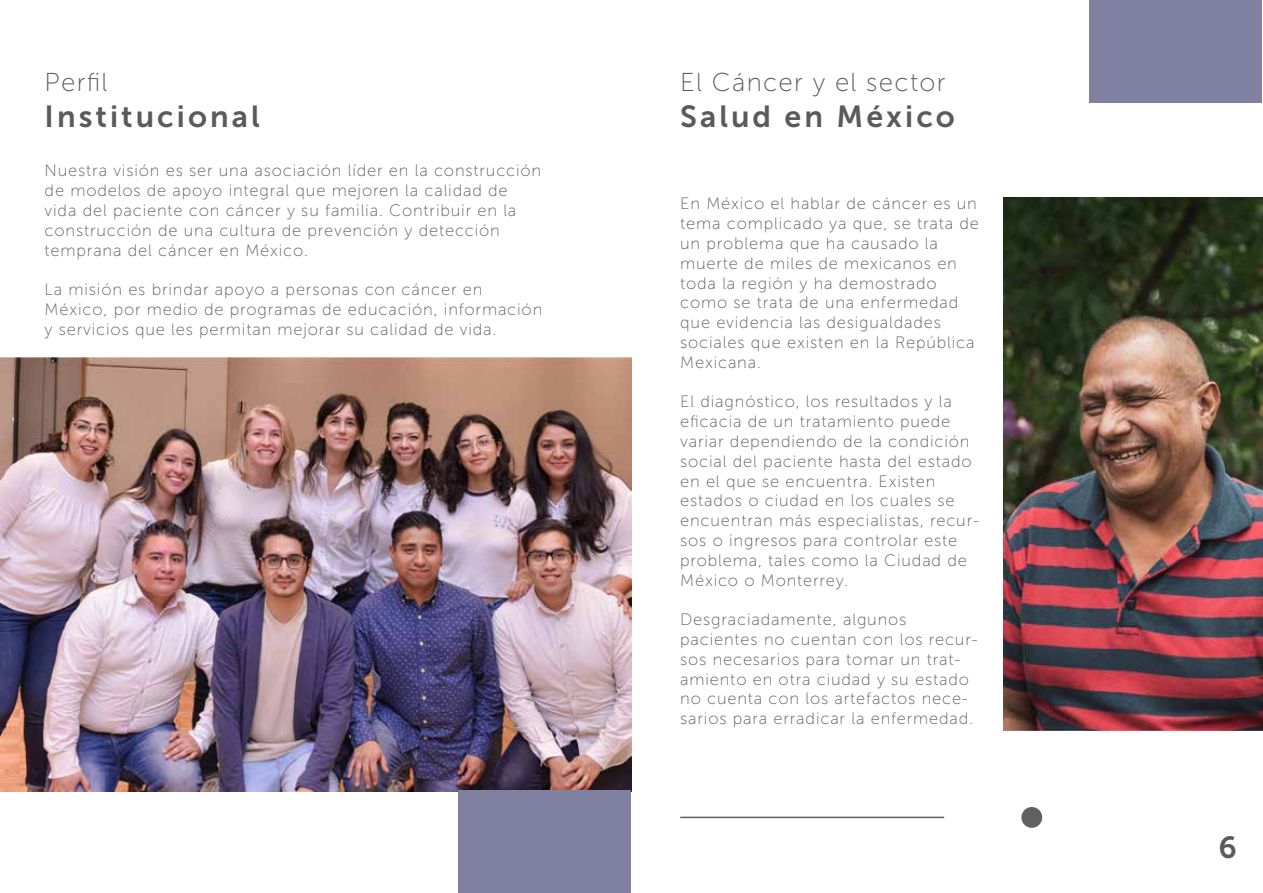
<style>
.page{position:relative;width:1263px;height:893px;background:#fff}
.page>*{position:absolute;margin:0;border:0;box-sizing:border-box;transform-origin:0 0}
.t1{font:30.45px "Museo Sans 700";letter-spacing:.1em;color:#5b5a5a}
.t2{font:25.8px "Museo Sans 100";letter-spacing:.05em;color:#5b5a5a}
.t3{font:16.5px/19.8px "Museo Sans 100";letter-spacing:.05em;color:#606060}
</style>
<div class="page">
<img style="left:0;top:357px;width:632px;height:434px">
<div style="left:459px;top:791px;width:172px;height:102px;background:#8080a0"></div>
<hr style="left:680px;top:817px;width:264px;height:1px;background:#606060">
<div style="left:1021px;top:807px;width:21px;height:21px;background:#606060;border-radius:50%"></div>
<img style="left:1003px;top:198px;width:259px;height:533px">
<div style="left:1089px;top:0;width:173px;height:102px;background:#8080a0"></div>
<h2 class="t2" style="left:45px;top:68px;width:64px">Perfil</h2>
<h1 class="t1" style="left:45px;top:99px;width:216px">Institucional</h1>
<p class="t3" style="left:45px;top:161px;width:498px">Nuestra visión es ser una asociación líder en la construcción de modelos de apoyo integral que mejoren la calidad de vida del paciente con cáncer y su familia. Contribuir en la construcción de una cultura de prevención y detección temprana del cáncer en México.</p>
<p class="t3" style="left:45px;top:280px;width:499px">La misión es brindar apoyo a personas con cáncer en<br>México, por medio de programas de educación, información y servicios que les permitan mejorar su calidad de vida.</p>
<h2 class="t2" style="left:680px;top:68px;width:267px">El Cáncer y el sector</h2>
<h1 class="t1" style="left:680px;top:99px;width:276px">Salud en México</h1>
<p class="t3" style="left:680px;top:194px;width:300px">En México el hablar de cáncer es un tema complicado ya que, se trata de un problema que ha causado la muerte de miles de mexicanos en toda la región y ha demostrado como se trata de una enfermedad que evidencia las desigualdades sociales que existen en la República<br>Mexicana.</p>
<p class="t3" style="left:680px;top:392px;width:300px">El diagnóstico, los resultados y la eficacia de un tratamiento puede variar dependiendo de la condición social del paciente hasta del estado en el que se encuentra. Existen estados o ciudad en los cuales se encuentran más especialistas, recur&shy;sos o ingresos para controlar este problema, tales como la Ciudad de<br>México o Monterrey.</p>
<p class="t3" style="left:680px;top:610px;width:299px">Desgraciadamente, algunos pacientes no cuentan con los recur&shy;sos necesarios para tomar un trat&shy;amiento en otra ciudad y su estado no cuenta con los artefactos nece&shy;sarios para erradicar la enfermedad.</p>
<h1 class="t1" style="left:1218px;top:830px;width:20px">6</h1>
</div>
